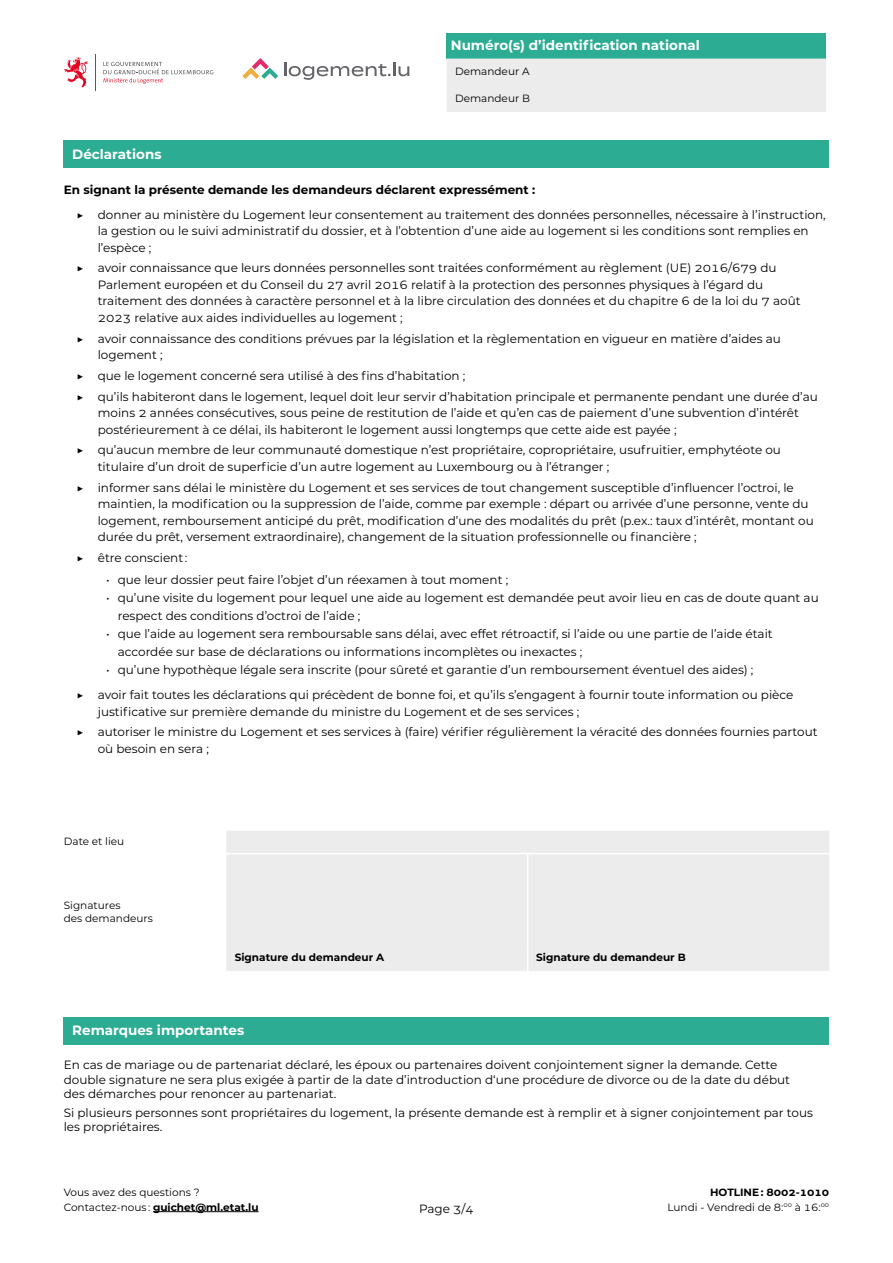
<style>
.page{position:relative;width:893px;height:1263px;background:#fff}
.page>*{position:absolute;margin:0;border:0;box-sizing:border-box;transform-origin:0 0}
.t1{font:700 13.5px "Montserrat";color:#fff}
.t2{font:12px/16.5px "Montserrat";color:#000}
.t3{font:700 12px "Montserrat";color:#000}
.t4{font:10.5px/15px "Montserrat";color:#000}
.t5{font:700 10.5px "Montserrat";color:#000}
.s1{font-weight:700}
</style>
<div class="page">
<hr style="left:153px;top:1211px;width:106px;height:1px;background:#000">
<svg style="left:103px;top:62px;width:110px;height:22px"></svg>
<hr style="left:95px;top:54px;width:1px;height:37px;background:#5b5a5c">
<svg style="left:64px;top:57px;width:24px;height:30px"></svg>
<svg style="left:242px;top:58px;width:36px;height:21px"></svg>
<svg style="left:284px;top:63px;width:125px;height:17px"></svg>
<div style="left:447px;top:33px;width:379px;height:26px;background:#2cac92"></div>
<div style="left:447px;top:59px;width:379px;height:53px;background:#edeced"></div>
<div style="left:64px;top:141px;width:765px;height:27px;background:#2cac92"></div>
<div style="left:226px;top:831px;width:603px;height:140px;background:#edeced"></div>
<hr style="left:226px;top:853px;width:302px;height:1px;background:#fff">
<hr style="left:528px;top:853px;width:301px;height:1px;background:#fff">
<hr style="left:527px;top:854px;width:1px;height:92px;background:#fff">
<svg style="left:527px;top:946px;width:1px;height:25px"></svg>
<div style="left:64px;top:1017px;width:765px;height:28px;background:#2cac92"></div>
<p class="t1" style="left:451px;top:36px;width:250px">Numéro(s) d’identification national</p>
<p class="t4" style="left:455px;top:63px;width:76px">Demandeur A</p>
<p class="t4" style="left:455px;top:90px;width:76px">Demandeur B</p>
<p class="t1" style="left:72px;top:144px;width:91px">Déclarations</p>
<p class="t3" style="left:64px;top:181px;width:473px">En signant la présente demande les demandeurs déclarent expressément :</p>
<p class="t2" style="left:98px;top:206px;width:729px;text-indent:-21px">▶ donner au ministère du Logement leur consentement au traitement des données personnelles, nécessaire à l’instruction, la gestion ou le suivi administratif du dossier, et à l’obtention d’une aide au logement si les conditions sont remplies en l’espèce ;</p>
<p class="t2" style="left:98px;top:259px;width:704px;text-indent:-21px">▶ avoir connaissance que leurs données personnelles sont traitées conformément au règlement (UE) 2016/679 du Parlement européen et du Conseil du 27 avril 2016 relatif à la protection des personnes physiques à l’égard du traitement des données à caractère personnel et à la libre circulation des données et du chapitre 6 de la loi du 7 août 2023 relative aux aides individuelles au logement ;</p>
<p class="t2" style="left:98px;top:330px;width:685px;text-indent:-21px">▶ avoir connaissance des conditions prévues par la législation et la règlementation en vigueur en matière d’aides au logement ;</p>
<p class="t2" style="left:76px;top:365px;width:743px;line-height:20.7px">▶ que le logement concerné sera utilisé à des fins d’habitation ;<br>▶ qu’ils habiteront dans le logement, lequel doit leur servir d’habitation principale et permanente pendant une durée d’au</p>
<p class="t2" style="left:98px;top:404px;width:703px">moins 2 années consécutives, sous peine de restitution de l’aide et qu’en cas de paiement d’une subvention d’intérêt postérieurement à ce délai, ils habiteront le logement aussi longtemps que cette aide est payée ;</p>
<p class="t2" style="left:98px;top:441px;width:685px;text-indent:-21px">▶ qu’aucun membre de leur communauté domestique n’est propriétaire, copropriétaire, usufruitier, emphytéote ou titulaire d’un droit de superficie d’un autre logement au Luxembourg ou à l’étranger ;</p>
<p class="t2" style="left:98px;top:479px;width:718px;text-indent:-21px">▶ informer sans délai le ministère du Logement et ses services de tout changement susceptible d’influencer l’octroi, le maintien, la modification ou la suppression de l’aide, comme par exemple : départ ou arrivée d’une personne, vente du logement, remboursement anticipé du prêt, modification d’une des modalités du prêt (p.ex.: taux d’intérêt, montant ou durée du prêt, versement extraordinaire), changement de la situation professionnelle ou financière ;</p>
<p class="t2" style="left:76px;top:549px;width:112px">▶ être conscient :</p>
<p class="t2" style="left:106px;top:571px;width:403px">• que leur dossier peut faire l’objet d’un réexamen à tout moment ;</p>
<p class="t2" style="left:118px;top:588px;width:702px;line-height:18px;text-indent:-11px">• qu’une visite du logement pour lequel une aide au logement est demandée peut avoir lieu en cas de doute quant au respect des conditions d’octroi de l’aide ;</p>
<p class="t2" style="left:118px;top:624px;width:656px;line-height:18px;text-indent:-11px">• que l’aide au logement sera remboursable sans délai, avec effet rétroactif, si l’aide ou une partie de l’aide était accordée sur base de déclarations ou informations incomplètes ou inexactes ;</p>
<p class="t2" style="left:76px;top:657px;width:718px;line-height:25px;text-indent:30px">• qu’une hypothèque légale sera inscrite (pour sûreté et garantie d’un remboursement éventuel des aides) ;<br>▶ avoir fait toutes les déclarations qui précèdent de bonne foi, et qu’ils s’engagent à fournir toute information ou pièce</p>
<p class="t2" style="left:76px;top:701px;width:743px;line-height:20.7px;text-indent:21px">justificative sur première demande du ministre du Logement et de ses services ;<br>▶ autoriser le ministre du Logement et ses services à (faire) vérifier régulièrement la véracité des données fournies partout</p>
<p class="t2" style="left:98px;top:740px;width:113px">où besoin en sera ;</p>
<p class="t4" style="left:64px;top:833px;width:62px">Date et lieu</p>
<p class="t4" style="left:64px;top:898px;width:91px;line-height:12.6px">Signatures<br>des demandeurs</p>
<p class="t5" style="left:235px;top:950px;width:151px">Signature du demandeur A</p>
<p class="t5" style="left:536px;top:950px;width:151px">Signature du demandeur B</p>
<p class="t1" style="left:72px;top:1021px;width:173px">Remarques importantes</p>
<p class="t2" style="left:64px;top:1057px;width:728px;line-height:14.4px">En cas de mariage ou de partenariat déclaré, les époux ou partenaires doivent conjointement signer la demande. Cette double signature ne sera plus exigée à partir de la date d’introduction d‘une procédure de divorce ou de la date du début des démarches pour renoncer au partenariat.</p>
<p class="t2" style="left:64px;top:1105px;width:751px;line-height:14.4px">Si plusieurs personnes sont propriétaires du logement, la présente demande est à remplir et à signer conjointement par tous les propriétaires.</p>
<p class="t4" style="left:64px;top:1184px;width:196px">Vous avez des questions ?<br>Contactez-nous : <span class="s1">guichet@ml.etat.lu</span></p>
<p class="t4" style="left:667px;top:1184px;width:163px;text-align:right"><span class="s1">HOTLINE : 8002-1010<br></span>Lundi - Vendredi de 8:<sup>00</sup> à 16:<sup>00</sup></p>
<p class="t2" style="left:419px;top:1200px;width:56px">Page 3/4</p>
</div>
